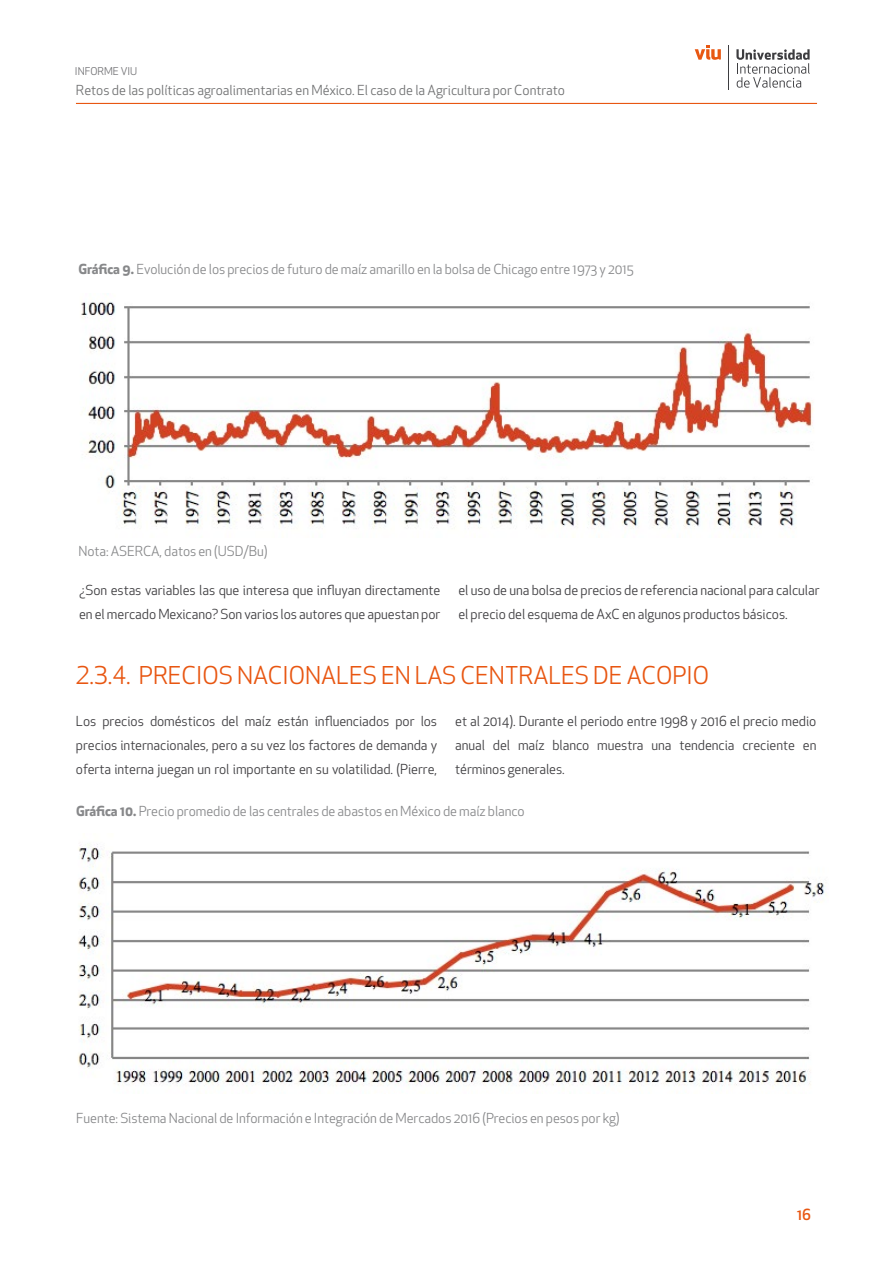
<style>
.page{position:relative;width:893px;height:1263px;background:#fff}
.page>*{position:absolute;margin:0;border:0;box-sizing:border-box;transform-origin:0 0}
.t1{font:24px "Apex New";color:#e85611}
.t2{font:500 15px "Apex New";color:#e85611}
.t3{font:13.5px/24px "Apex New";letter-spacing:-.005em;color:#3e3d40;text-align:justify}
.t4{font:13.5px "Apex New";letter-spacing:-.005em;color:#87888a}
.t5{font:13.5px "Apex New";color:#707172}
.t6{font:10.5px "Apex New";color:#707073}
.s1{font-weight:700}
</style>
<div class="page">
<hr style="left:76px;top:103px;width:741px;height:1px;background:#e85712">
<svg style="left:736px;top:49px;width:74px;height:39px"></svg>
<hr style="left:728px;top:45px;width:1px;height:45px;background:#3d3d40">
<svg style="left:695px;top:45px;width:26px;height:15px"></svg>
<img style="left:78px;top:844px;width:748px;height:250px">
<img style="left:81px;top:293px;width:733px;height:236px">
<p class="t6" style="left:75px;top:64px;width:64px">INFORME VIU</p>
<p class="t5" style="left:76px;top:82px;width:491px">Retos de las políticas agroalimentarias en México. El caso de la Agricultura por Contrato</p>
<p class="t4" style="left:79px;top:261px;width:556px"><span class="s1">Gráfica 9.</span> Evolución de los precios de futuro de maíz amarillo en la bolsa de Chicago entre 1973 y 2015</p>
<p class="t4" style="left:79px;top:542px;width:190px">Nota: ASERCA, datos en (USD/Bu)</p>
<p class="t3" style="left:79px;top:578px;width:363px">¿Son estas variables las que interesa que influyan directamente en el mercado Mexicano? Son varios los autores que apuestan por</p>
<p class="t3" style="left:458px;top:578px;width:363px">el uso de una bolsa de precios de referencia nacional para calcular el precio del esquema de AxC en algunos productos básicos.</p>
<h1 class="t1" style="left:76px;top:660px;width:635px">2.3.4. PRECIOS NACIONALES EN LAS CENTRALES DE ACOPIO</h1>
<p class="t3" style="left:76px;top:709px;width:363px">Los precios domésticos del maíz están influenciados por los precios internacionales, pero a su vez los factores de demanda y oferta interna juegan un rol importante en su volatilidad. (Pierre,</p>
<p class="t3" style="left:455px;top:709px;width:363px">et al 2014). Durante el periodo entre 1998 y 2016 el precio medio anual del maíz blanco muestra una tendencia creciente en términos generales.</p>
<p class="t4" style="left:76px;top:802px;width:450px"><span class="s1">Gráfica 10.</span> Precio promedio de las centrales de abastos en México de maíz blanco</p>
<p class="t4" style="left:76px;top:1110px;width:545px">Fuente: Sistema Nacional de Información e Integración de Mercados 2016 (Precios en pesos por kg)</p>
<p class="t2" style="left:797px;top:1204px;width:16px">16</p>
</div>
